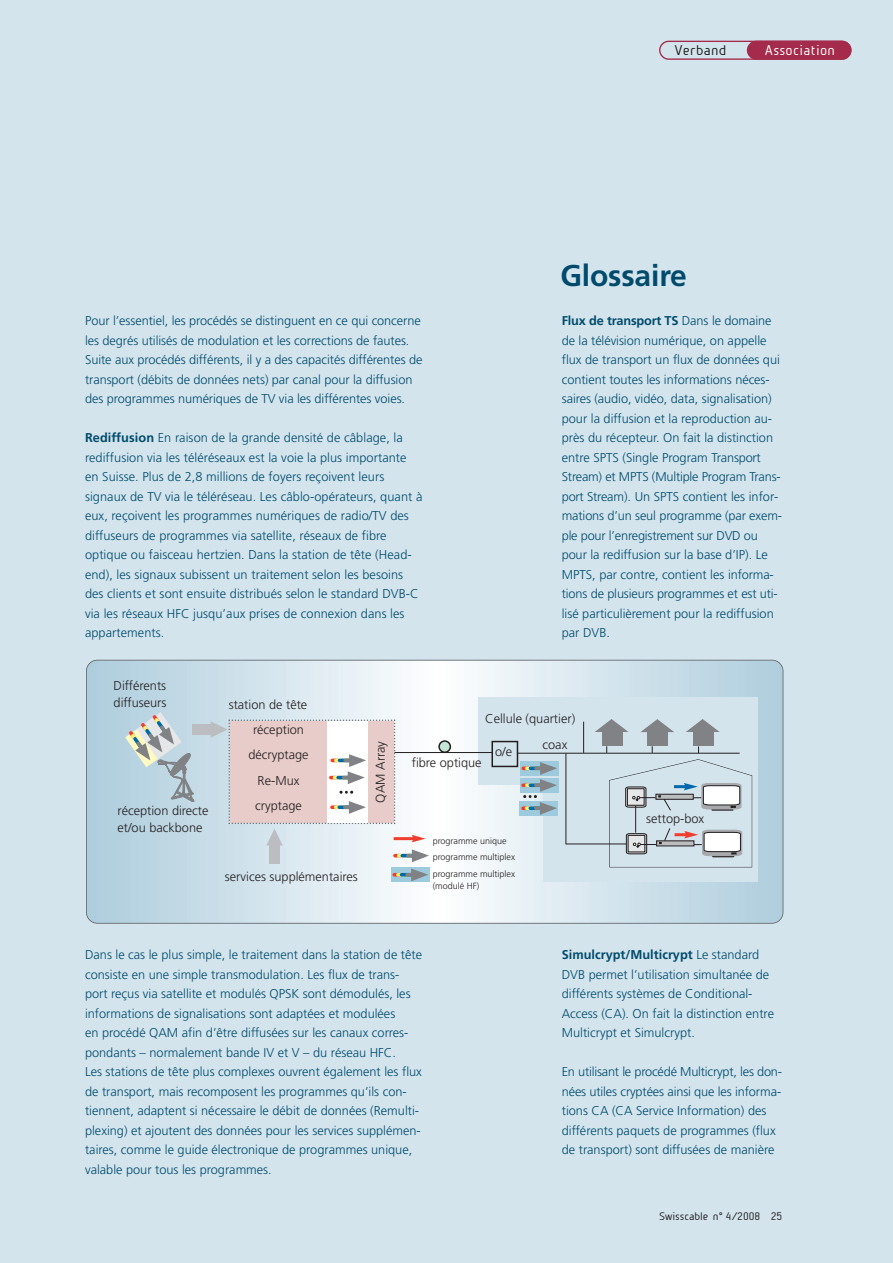
<style>
.page{position:relative;width:893px;height:1263px;background:#d3e4ed}
.page>*{position:absolute;margin:0;border:0;box-sizing:border-box;transform-origin:0 0}
.t1{font:700 30px "Frutiger";letter-spacing:-.005em;color:#004b6c}
.t2{font:13.5px "Beta Sans Norm";letter-spacing:.02em;color:#fff}
.t3{font:13.5px "Beta Sans Norm";letter-spacing:.02em;color:#231f20}
.t4{font:300 12.75px/19.5px "Frutiger";color:#004b6c}
.t5{font:300 12.75px/25.5px "Frutiger";color:#231f20}
.t6{font:10.5px "Beta Sans Norm";letter-spacing:-.005em;color:#231f20}
.t7{font:300 9px/16.5px "Frutiger";color:#231f20}
.s1{font-weight:700}
</style>
<div class="page">
<svg style="left:659px;top:41px;width:188px;height:19px"></svg>
<div style="left:747px;top:41px;width:105px;height:19px;background:#a52b4c;border-radius:10px"></div>
<svg style="left:87px;top:660px;width:696px;height:263px"></svg>
<div style="left:86px;top:660px;width:697px;height:264px;border:2px solid #57585a;border-radius:11px"></div>
<hr style="left:394px;top:837px;width:20px;height:3px;background:#ef3e2e">
<svg style="left:412px;top:835px;width:14px;height:7px"></svg>
<svg style="left:438px;top:740px;width:13px;height:12px"></svg>
<svg style="left:395px;top:854px;width:4px;height:3px"></svg>
<hr style="left:399px;top:854px;width:19px;height:3px;background:#fff46d">
<hr style="left:402px;top:854px;width:18px;height:3px;background:#0069ab">
<hr style="left:408px;top:854px;width:15px;height:3px;background:#808285">
<svg style="left:409px;top:849px;width:20px;height:13px"></svg>
<svg style="left:125px;top:712px;width:69px;height:90px;background:#bacad0"></svg>
<div style="left:479px;top:697px;width:279px;height:88px;background:#d3e4ed"></div>
<div style="left:543px;top:724px;width:214px;height:158px;background:#d3e4ed"></div>
<div style="left:602px;top:731px;width:20px;height:15px;background:#808285"></div>
<svg style="left:595px;top:719px;width:33px;height:13px"></svg>
<div style="left:192px;top:725px;width:20px;height:10px;background:#bcbdc0"></div>
<div style="left:270px;top:844px;width:10px;height:20px;background:#bcbdc0"></div>
<svg style="left:211px;top:719px;width:184px;height:126px"></svg>
<div style="left:647px;top:731px;width:21px;height:15px;background:#808285"></div>
<svg style="left:641px;top:719px;width:33px;height:13px"></svg>
<div style="left:693px;top:731px;width:21px;height:15px;background:#808285"></div>
<svg style="left:686px;top:719px;width:34px;height:13px"></svg>
<div style="left:491px;top:741px;width:27px;height:26px;border:2px solid #231f20"></div>
<hr style="left:583px;top:722px;width:1px;height:31px;background:#231f20">
<hr style="left:517px;top:753px;width:223px;height:1px;background:#231f20">
<hr style="left:394px;top:752px;width:98px;height:1px;background:#231f20">
<hr style="left:566px;top:753px;width:1px;height:91px;background:#231f20">
<hr style="left:566px;top:844px;width:60px;height:1px;background:#231f20">
<svg style="left:609px;top:759px;width:143px;height:108px"></svg>
<div style="left:391px;top:867px;width:38px;height:15px;background:#9ecade"></div>
<svg style="left:394px;top:873px;width:4px;height:3px"></svg>
<hr style="left:398px;top:873px;width:20px;height:3px;background:#fff46d">
<hr style="left:401px;top:873px;width:18px;height:3px;background:#0069ab">
<hr style="left:407px;top:873px;width:15px;height:3px;background:#808285">
<svg style="left:408px;top:868px;width:20px;height:13px"></svg>
<svg style="left:520px;top:778px;width:3px;height:15px"></svg>
<svg style="left:520px;top:761px;width:3px;height:15px"></svg>
<div style="left:522px;top:800px;width:36px;height:15px;background:#e9f1f6"></div>
<svg style="left:520px;top:801px;width:38px;height:15px"></svg>
<svg style="left:523px;top:761px;width:36px;height:54px;background:#9fbbc6"></svg>
<p class="t3" style="left:674px;top:45px;width:54px">Verband</p>
<p class="t2" style="left:765px;top:45px;width:72px">Association</p>
<p class="t4" style="left:85px;top:312px;width:339px">Pour l’essentiel, les procédés se distinguent en ce qui concerne les degrés utilisés de modulation et les corrections de fautes.<br>Suite aux procédés différents, il y a des capacités différentes de transport (débits de données nets) par canal pour la diffu sion des programmes numériques de TV via les différentes voies.</p>
<p class="t4" style="left:85px;top:429px;width:339px"><span class="s1">Rediffusion</span> En raison de la grande densité de câblage, la redif fusion via les téléréseaux est la voie la plus importante en Suisse. Plus de 2,8 millions de foyers reçoivent leurs signaux de TV via le téléréseau. Les câblo-opérateurs, quant à eux, reçoivent les programmes numériques de radio/TV des diffu seurs de programmes via satellite, réseaux de fibre<br>op tique ou faisceau hertzien. Dans la station de tête (Head - end), les signaux subissent un traitement selon les besoins des clients et sont ensuite distribués selon le standard DVB-C via les réseaux HFC jusqu’aux prises de connexion dans les appartements.</p>
<p class="t5" style="left:114px;top:679px;width:54px;line-height:16.5px">Différents diffuseurs</p>
<p class="t5" style="left:229px;top:693px;width:80px">station de tête</p>
<h1 class="t1" style="left:560px;top:264px;width:128px">Glossaire</h1>
<p class="t4" style="left:562px;top:312px;width:222px"><span class="s1">Flux de transport TS</span> Dans le domaine de la télévision numé rique, on appelle flux de transport un flux de données qui contient toutes les informations néces - saires (audio, vidéo, data, signalisation) pour la diffusion et la reproduction au - près du ré cepteur. On fait la distinc tion entre SPTS (Single Program Trans port Stream) et MPTS (Multiple Program Trans&shy;port Stream). Un SPTS contient les in for - mations d’un seul prog ramme (par exem&shy;ple pour l’enregistrement sur DVD ou pour la rediffusion sur la base d’IP). Le MPTS, par contre, contient les in for ma - tions de plusieurs programmes et est uti&shy;l isé particuliè re ment pour la redif fu sion par DVB.</p>
<p class="t5" style="left:117px;top:804px;width:93px;line-height:16.5px">réception directe et/ou backbone</p>
<p class="t5" style="left:248px;top:717px;width:62px;text-align:center">réception décryptage<br>Re-Mux cryptage</p>
<p class="t5" style="left:225px;top:864px;width:134px">services supplémentaires</p>
<p class="t5" style="left:369px;top:802px;width:63px;rotate:-90deg">QAM Array</p>
<p class="t5" style="left:542px;top:706px;width:34px;line-height:26.2px;text-indent:-57px">Cellule (quartier) coax</p>
<p class="t5" style="left:495px;top:740px;width:19px">o/e</p>
<p class="t5" style="left:412px;top:751px;width:71px">fibre optique</p>
<p class="t7" style="left:433px;top:833px;width:84px">programme unique programme multiplex programme multiplex</p>
<p class="t7" style="left:433px;top:878px;width:48px">(modulé HF)</p>
<p class="t5" style="left:646px;top:807px;width:60px">settop-box</p>
<p class="t4" style="left:85px;top:946px;width:339px">Dans le cas le plus simple, le traitement dans la station de tête consiste en une simple transmodulation. Les flux de trans&shy;port reçus via satellite et modulés QPSK sont démodulés, les informations de signalisations sont adaptées et modulées<br>en procédé QAM afin d’être diffusées sur les canaux corres - pondants – normalement bande IV et V – du réseau HFC.<br>Les stations de tête plus complexes ouvrent également les flux de transport, mais recomposent les programmes qu’ils con - tien nent, adaptent si nécessaire le débit de données (Remulti - plexing) et ajoutent des données pour les services supplé men - taires, comme le guide électronique de programmes unique, valable pour tous les programmes.</p>
<p class="t4" style="left:562px;top:946px;width:214px"><span class="s1">Simulcrypt/Multicrypt</span> Le standard DVB permet l’utilisation simultanée de différents systèmes de Conditional-Access (CA). On fait la distinction entre Multicrypt et Simulcrypt.</p>
<p class="t4" style="left:562px;top:1063px;width:222px">En utilisant le procédé Multicrypt, les don - nées utiles cryptées ainsi que les informa - tions CA (CA Service Infor ma tion) des différents paquets de programmes (flux de transport) sont diffusées de manière</p>
<p class="t6" style="left:659px;top:1213px;width:125px">Swisscable n° 4/2008 25</p>
</div>
